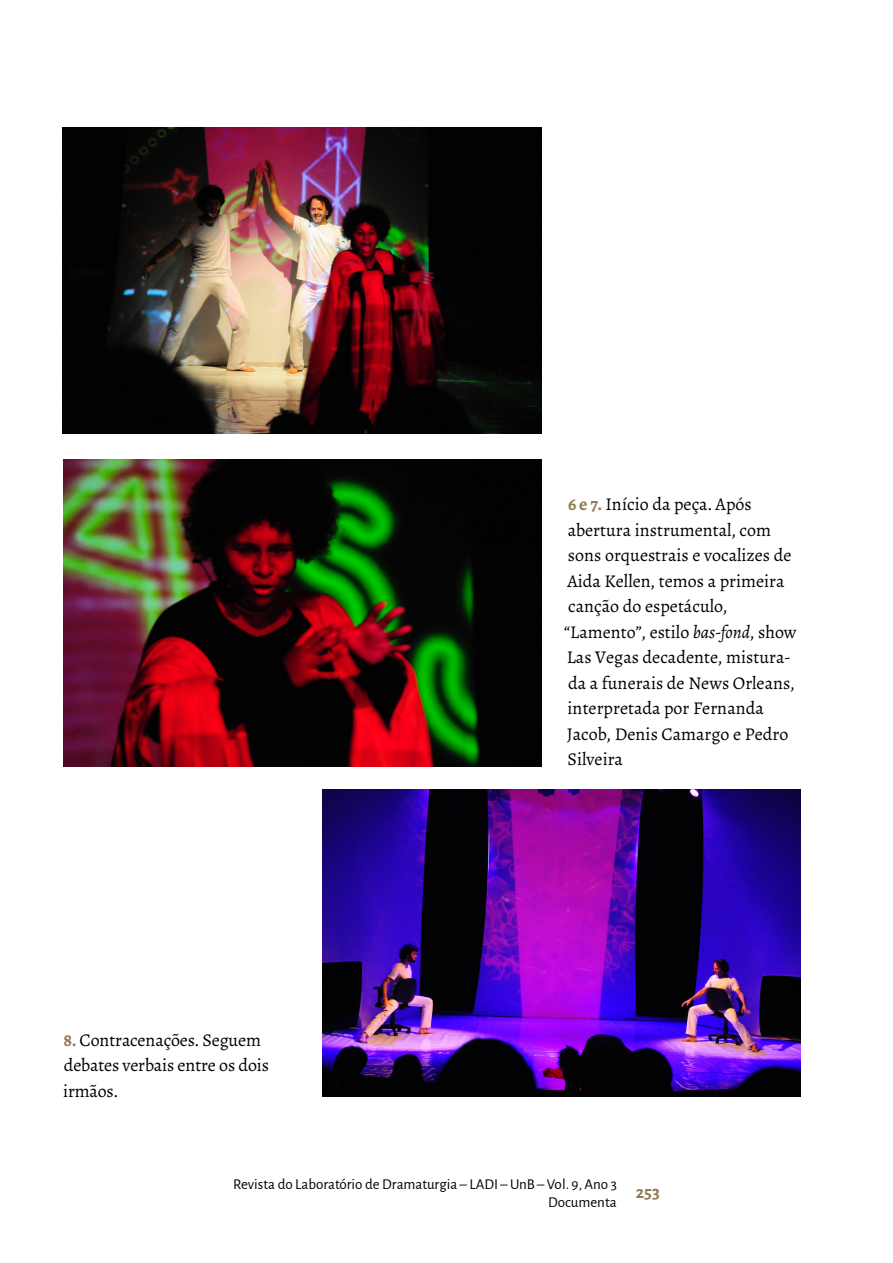
<style>
.page{position:relative;width:893px;height:1263px;background:#fff}
.page>*{position:absolute;margin:0;border:0;box-sizing:border-box;transform-origin:0 0}
.t1{font:18px/25.5px "Alegreya";color:#000}
.t2{font:700 18px "Alegreya Sans";color:#947a57}
.t3{font:15px/18px "Alegreya Sans";color:#000;text-align:right}
.s1{font-weight:700;color:#947a57}
.s2{font-style:italic}
</style>
<div class="page">
<img style="left:62px;top:127px;width:480px;height:307px">
<img style="left:64px;top:459px;width:478px;height:307px">
<img style="left:322px;top:789px;width:478px;height:308px">
<p class="t1" style="left:63px;top:1027px;width:207px"><span class="s1">8.</span> Contracenações. Seguem debates verbais entre os dois irmãos.</p>
<p class="t1" style="left:564px;top:491px;width:234px"><span class="s1">6 e 7.</span> Início da peça. Após abertura instrumental, com sons orquestrais e vocalizes de<br>Aida Kellen, temos a primeira canção do espetáculo, “Lamento”, estilo <span class="s2">bas-fond</span>, show<br>Las Vegas decadente, mistura&shy;da a funerais de News Orleans, interpretada por Fernanda<br>Jacob, Denis Camargo e Pedro<br>Silveira</p>
<p class="t3" style="left:233px;top:1174px;width:385px">Revista do Laboratório de Dramaturgia – LADI – UnB – Vol. 9, Ano 3<br>Documenta</p>
<p class="t2" style="left:636px;top:1178px;width:26px">253</p>
</div>
